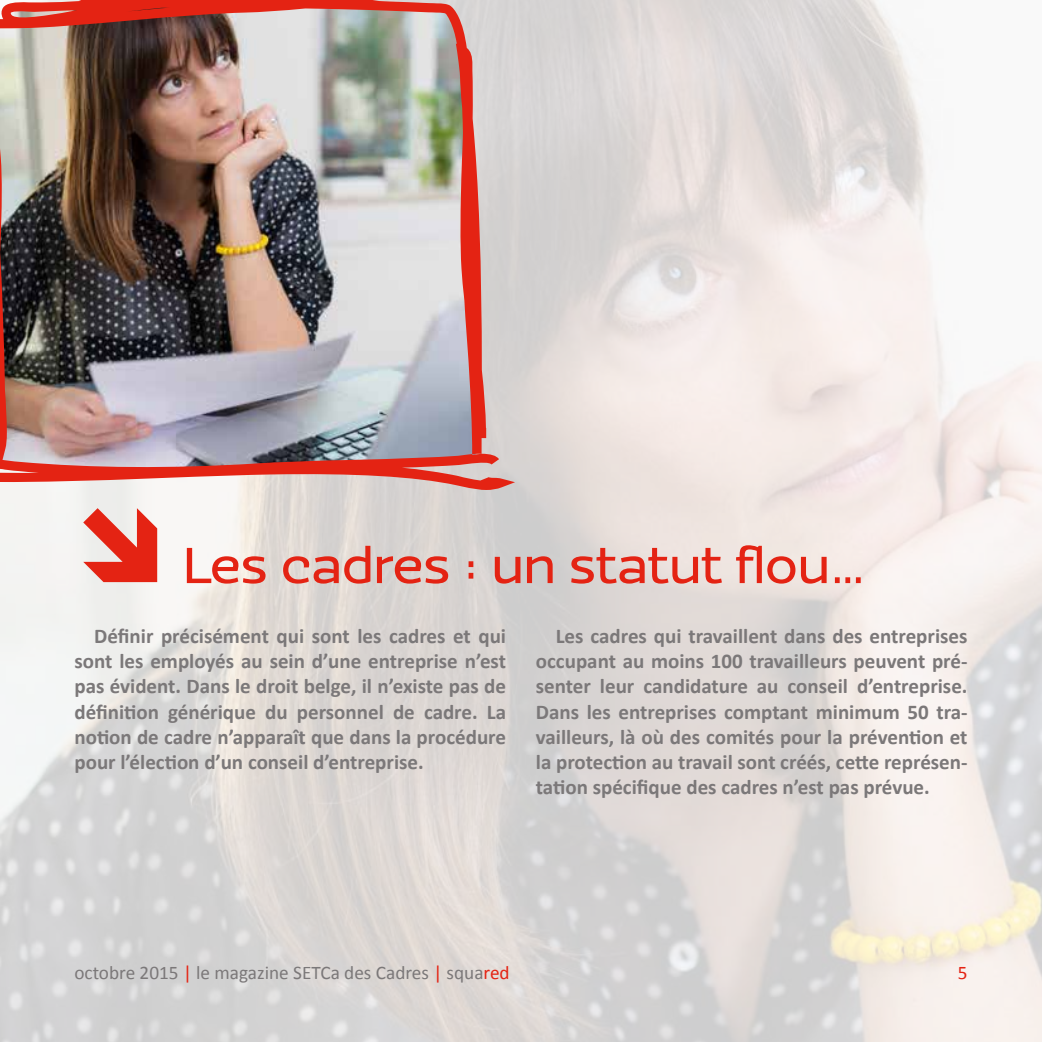
<style>
.page{position:relative;width:1042px;height:1042px;background:#fff}
.page>*{position:absolute;margin:0;border:0;box-sizing:border-box;transform-origin:0 0}
.t1{font:500 52.5px "Ezzo";color:#e42313}
.t2{font:700 21px/25.2px "Calibri";color:#7b7879;text-align:justify}
.t3{font:19.25px "Calibri";color:#7b7879}
.t4{font:19.25px "Calibri";color:#e42313}
.s1{color:#e42313}
</style>
<div class="page">
<img style="left:0;top:0;width:515px;height:490px">
<svg style="left:83px;top:507px;width:74px;height:75px"></svg>
<h1 class="t1" style="left:184px;top:532px;width:683px">Les cadres : un statut flou…</h1>
<p class="t2" style="left:74px;top:623px;width:433px;text-indent:20px">Définir précisément qui sont les cadres et qui sont les employés au sein d’une entreprise n’est pas évident. Dans le droit belge, il n’existe pas de définition générique du personnel de cadre. La notion de cadre n’apparaît que dans la procédure pour l’élection d’un conseil d’entreprise.</p>
<p class="t2" style="left:536px;top:623px;width:433px;text-indent:20px">Les cadres qui travaillent dans des entreprises occupant au moins 100 travailleurs peuvent pré&shy;senter leur candidature au conseil d’entreprise.<br>Dans les entreprises comptant minimum 50 tra&shy;vailleurs, là où des comités pour la prévention et la protection au travail sont créés, cette représen&shy;tation spécifique des cadres n’est pas prévue.</p>
<p class="t3" style="left:74px;top:960px;width:437px">octobre 2015 <span class="s1">|</span> le magazine SETCa des Cadres <span class="s1">|</span> squa<span class="s1">red</span></p>
<p class="t4" style="left:958px;top:960px;width:11px">5</p>
</div>
